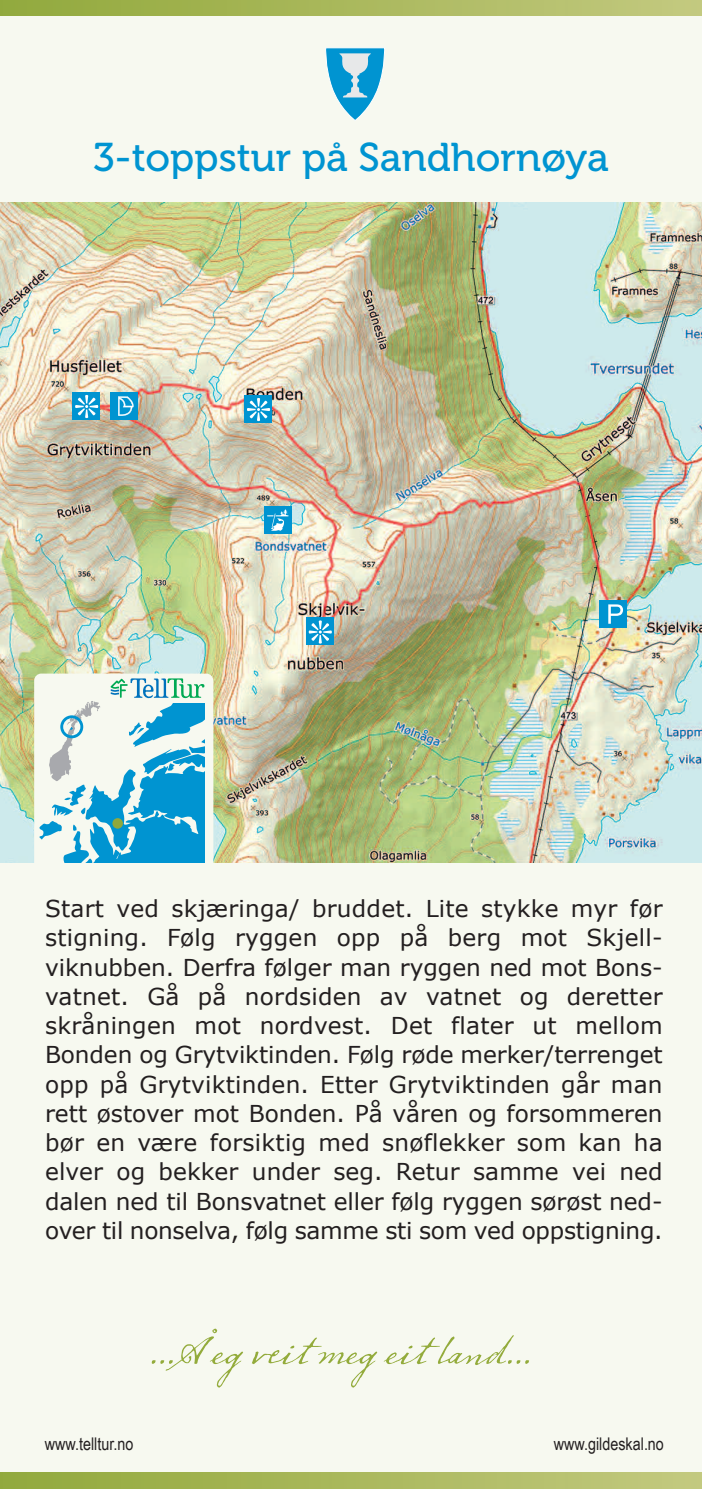
<style>
.page{position:relative;width:702px;height:1489px;background:#fff}
.page>*{position:absolute;margin:0;border:0;box-sizing:border-box;transform-origin:0 0}
.t1{font:40px "Museo 500";color:#0094d1}
.t2{font:23.25px/29.2px "Verdana";letter-spacing:-.01em;color:#231f20;text-align:justify}
.t3{font:17.5px "Arial Narrow";color:#231f20}
</style>
<div class="page">
<div style="left:0;top:0;width:702px;height:1488px;background:#f7f9f0"></div>
<img style="left:0;top:203px;width:702px;height:659px">
<div style="left:0;top:0;width:702px;height:16px;background:linear-gradient(to right,#91a93c,#c3c97f)"></div>
<div style="left:0;top:1472px;width:702px;height:16px;background:linear-gradient(to right,#91a93c,#c3c97f)"></div>
<div style="left:34px;top:673px;width:179px;height:200px;background:#f7f9f0;border-radius:7px"></div>
<svg style="left:325px;top:48px;width:60px;height:73px"></svg>
<svg style="left:152px;top:1328px;width:91px;height:59px"></svg>
<svg style="left:252px;top:1337px;width:125px;height:50px"></svg>
<svg style="left:384px;top:1335px;width:145px;height:30px"></svg>
<svg style="left:39px;top:678px;width:166px;height:184px"></svg>
<div style="left:599px;top:599px;width:27px;height:28px;background:#0094d1"></div>
<svg style="left:608px;top:604px;width:15px;height:19px"></svg>
<div style="left:306px;top:617px;width:27px;height:28px;background:#0094d1"></div>
<svg style="left:309px;top:620px;width:23px;height:23px"></svg>
<div style="left:244px;top:395px;width:27px;height:28px;background:#0094d1"></div>
<svg style="left:247px;top:398px;width:23px;height:23px"></svg>
<div style="left:72px;top:392px;width:28px;height:27px;background:#0094d1"></div>
<svg style="left:75px;top:395px;width:23px;height:23px"></svg>
<div style="left:110px;top:392px;width:27px;height:27px;background:#0094d1"></div>
<svg style="left:118px;top:396px;width:15px;height:20px"></svg>
<div style="left:264px;top:506px;width:27px;height:27px;background:#0094d1"></div>
<svg style="left:267px;top:509px;width:21px;height:22px"></svg>
<h1 class="t1" style="left:93px;top:143px;width:517px">3-toppstur på Sandhornøya</h1>
<p class="t2" style="left:45px;top:893px;width:619px">Start ved skjæringa/ bruddet. Lite stykke myr før stigning. Følg ryggen opp på berg mot Skjell&shy;viknubben. Derfra følger man ryggen ned mot Bons&shy;vatnet. Gå på nordsiden av vatnet og deretter skråningen mot nordvest. Det flater ut mellom Bonden og Grytviktinden. Følg røde merker/terrenget opp på Grytviktinden. Etter Grytviktinden går man rett østover mot Bonden. På våren og forsommeren bør en være forsiktig med snøflekker som kan ha elver og bekker under seg. Retur samme vei ned dalen ned til Bonsvatnet eller følg ryggen sørøst ned&shy;over til nonselva, følg samme sti som ved oppstigning.</p>
<p class="t3" style="left:45px;top:1433px;width:90px">www.telltur.no</p>
<p class="t3" style="left:554px;top:1433px;width:112px">www.gildeskal.no</p>
</div>
